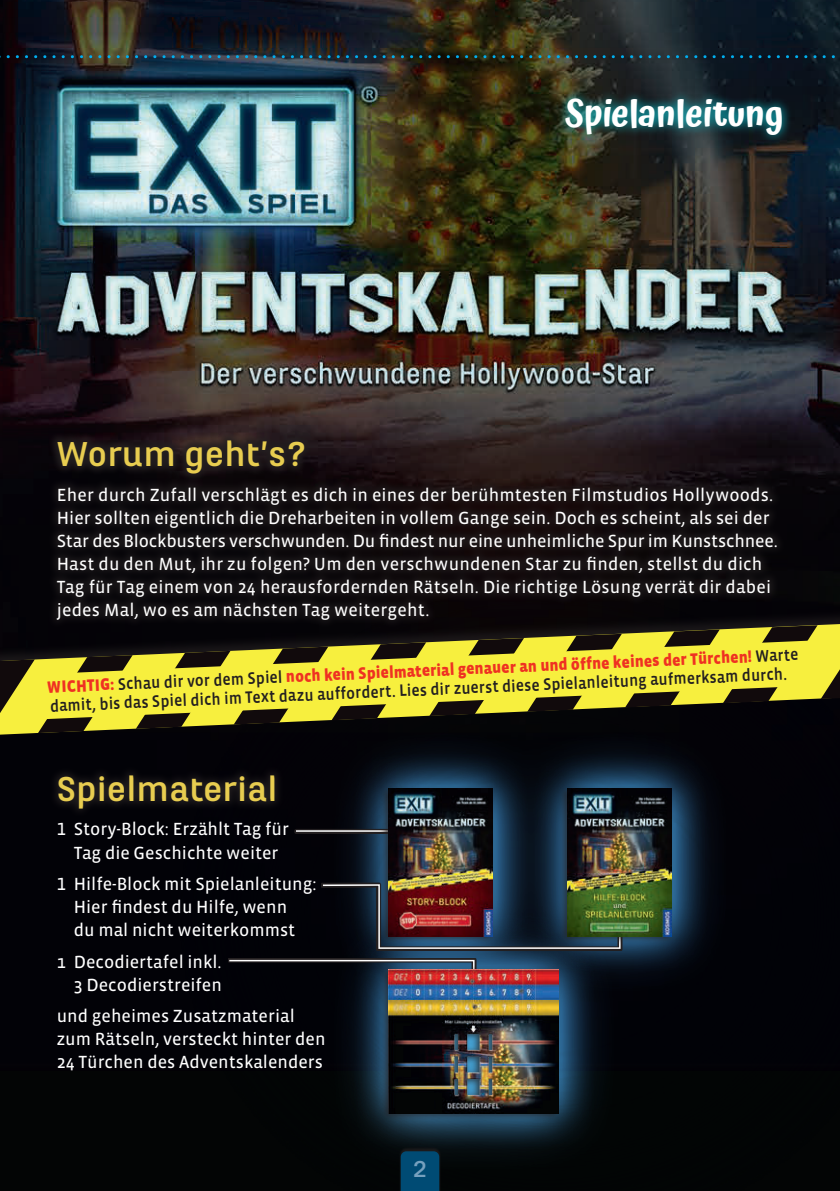
<style>
.page{position:relative;width:840px;height:1191px;background:#fff}
.page>*{position:absolute;margin:0;border:0;box-sizing:border-box;transform-origin:0 0}
.Head{font:700 36px "Marianina X Wd FY";color:#e8cd50}
.t1{font:600 36px "Atma";color:#fff}
.fließ{font:700 24px "Marianina X Wd FY";color:#76a0be}
.t2{font:18px/23px "Vista Sans OT";color:#fff}
.t3{font:500 17px/18.4px "Vista Sans OT";color:#231f20;scale:.91 1}
.s1{font-weight:900;color:#ef3122}
</style>
<div class="page">
<img style="left:0;top:0;width:839px;height:1191px">
<img style="left:158px;top:560px;width:681px;height:631px">
<div style="left:227px;top:958px;width:249px;height:27px;background:#231f20"></div>
<svg style="left:228px;top:959px;width:247px;height:26px;background:#1c2128"></svg>
<svg style="left:321px;top:882px;width:301px;height:68px"></svg>
<svg style="left:321px;top:883px;width:300px;height:66px;background:#1b2837"></svg>
<svg style="left:294px;top:828px;width:85px;height:5px"></svg>
<hr style="left:296px;top:830px;width:95px;height:1px;background:#fff">
<div style="left:379px;top:784px;width:116px;height:160px;background:#231f20;opacity:.75"></div>
<div style="left:557px;top:784px;width:116px;height:160px;background:#231f20;opacity:.75"></div>
<div style="left:379px;top:965px;width:182px;height:156px;background:#231f20;opacity:.75"></div>
<div style="left:398px;top:1147px;width:43px;height:44px;background:#231f20;opacity:.75"></div>
<div style="left:400px;top:1151px;width:39px;height:40px;background:#004b74"></div>
<div style="left:0;top:606px;width:839px;height:133px;background:#231f20;opacity:.75"></div>
<svg style="left:0;top:625px;width:839px;height:111px;background:#373413"></svg>
<svg style="left:36px;top:640px;width:774px;height:79px;background:#b7b030"></svg>
<svg style="left:555px;top:88px;width:236px;height:56px;background:#1c4547"></svg>
<div style="left:47px;top:430px;width:738px;height:199px;background:#231f20;opacity:.75"></div>
<svg style="left:48px;top:431px;width:266px;height:52px;background:#1a1416"></svg>
<svg style="left:49px;top:765px;width:235px;height:53px;background:#0e0c10"></svg>
<svg style="left:0;top:55px;width:840px;height:3px;background:#1d4a5a"></svg>
<p class="t1" style="left:564px;top:88px;width:220px">Spielanleitung</p>
<p class="Head" style="left:57px;top:435px;width:251px">Worum geht’s?</p>
<p class="t2" style="left:57px;top:483px;width:722px">Eher durch Zufall verschlägt es dich in eines der berühmtesten Filmstudios Hollywoods.<br>Hier sollten eigentlich die Dreharbeiten in vollem Gange sein. Doch es scheint, als sei der Star des Blockbusters verschwunden. Du findest nur eine unheimliche Spur im Kunstschnee.<br>Hast du den Mut, ihr zu folgen? Um den verschwundenen Star zu finden, stellst du dich Tag für Tag einem von 24 herausfordernden Rätseln. Die richtige Lösung verrät dir dabei jedes Mal, wo es am nächsten Tag weitergeht.</p>
<p class="t3" style="left:47px;top:682px;width:827px;rotate:-3deg"><sup>WICHTIG:</sup> Schau dir vor dem Spiel <span class="s1">noch kein Spielmaterial genauer an und öffne keines der Türchen!</span> Warte damit, bis das Spiel dich im Text dazu auffordert. Lies dir zuerst diese Spielanleitung aufmerksam durch.</p>
<p class="Head" style="left:57px;top:769px;width:222px">Spielmaterial</p>
<p class="t2" style="left:57px;top:818px;width:234px;text-align:center">1 Story-Block: Erzählt Tag für<br>Tag die Geschichte weiter</p>
<p class="t2" style="left:74px;top:872px;width:244px;text-indent:-17px">1 Hilfe-Block mit Spielanleitung:<br>Hier findest du Hilfe, wenn<br>du mal nicht weiterkommst</p>
<p class="t2" style="left:57px;top:950px;width:167px;text-align:right">1 Decodiertafel inkl.<br>3 Decodierstreifen</p>
<p class="t2" style="left:57px;top:1004px;width:270px">und geheimes Zusatzmaterial zum Rätseln, versteckt hinter den<br>24 Türchen des Adventskalenders</p>
<p class="fließ" style="left:412px;top:1156px;width:16px">2</p>
</div>
